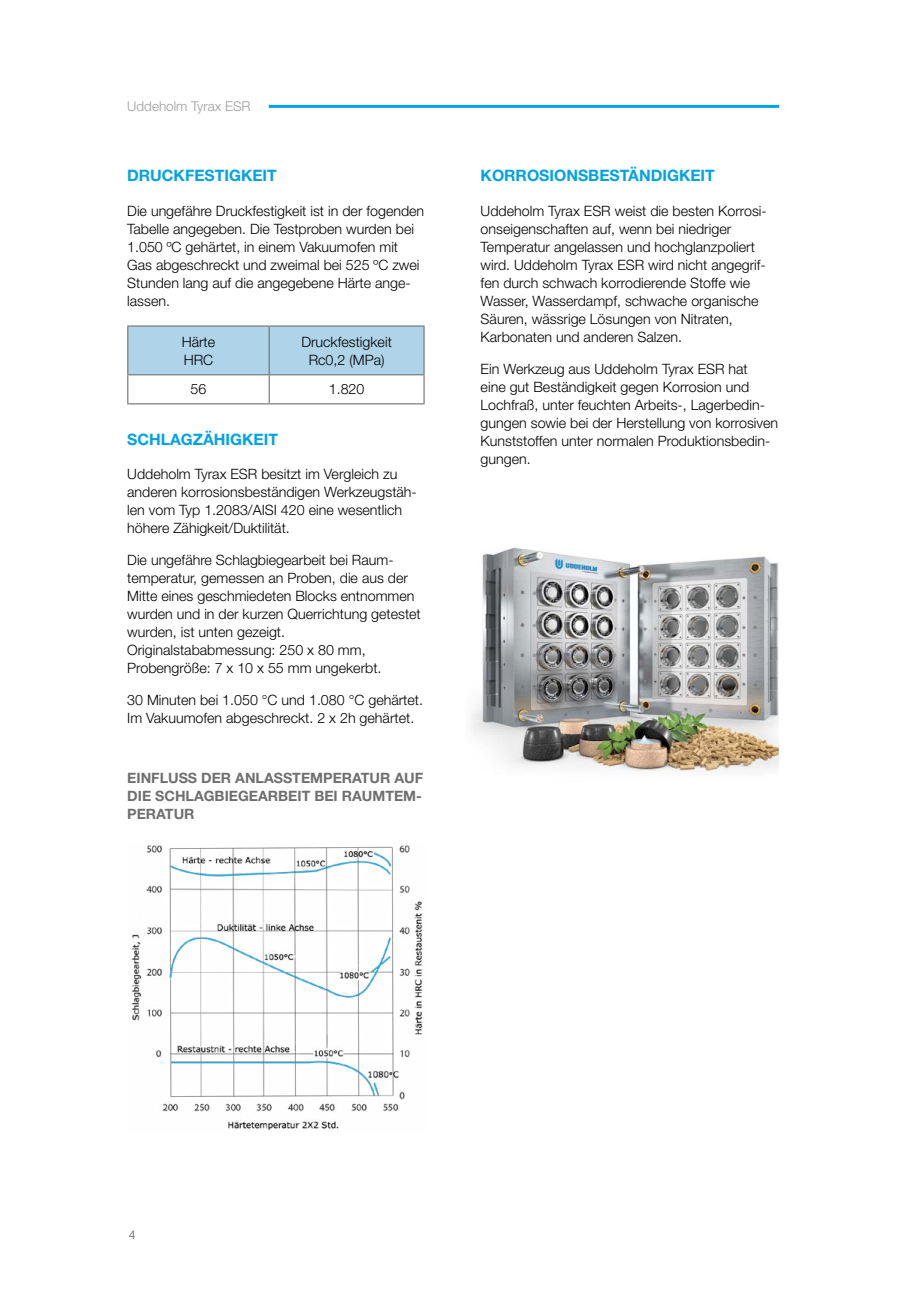
<style>
.page{position:relative;width:906px;height:1289px;background:#fff}
.page>*{position:absolute;margin:0;border:0;box-sizing:border-box;transform-origin:0 0}
.t1{font:700 15.75px "Helvetica Neue LT Pro";color:#00a3e2}
.t2{font:300 14.25px/18px "Helvetica Neue LT Pro";color:#000}
.t3{font:700 14.25px/18px "Helvetica Neue LT Pro";color:#706f6f;text-align:justify}
.t4{font:300 13.5px "Helvetica Neue LT Pro";color:#9d9d9c}
.t5{font:300 12px "Helvetica LT Std";color:#575756}
</style>
<div class="page">
<hr style="left:127px;top:325px;width:142px;height:1px;background:#706f6f">
<hr style="left:269px;top:325px;width:155px;height:1px;background:#706f6f">
<svg style="left:127px;top:326px;width:297px;height:77px"></svg>
<hr style="left:127px;top:403px;width:142px;height:1px;background:#706f6f">
<hr style="left:269px;top:403px;width:155px;height:1px;background:#706f6f">
<img style="left:470px;top:547px;width:308px;height:229px">
<img style="left:131px;top:845px;width:292px;height:286px">
<hr style="left:269px;top:105px;width:510px;height:3px;background:#00a3e2">
<p class="t4" style="left:127px;top:97px;width:125px">Uddeholm Tyrax ESR</p>
<p class="t1" style="left:127px;top:166px;width:151px">DRUCKFESTIGKEIT</p>
<p class="t2" style="left:127px;top:201px;width:298px">Die ungefähre Druckfestigkeit ist in der fogenden Tabelle angegeben. Die Testproben wurden bei 1.050 ºC gehärtet, in einem Vakuumofen mit Gas abgeschreckt und zweimal bei 525 ºC zwei Stunden lang auf die angegebene Härte ange&shy;lassen.</p>
<p class="t2" style="left:182px;top:332px;width:35px">Härte<br>HRC</p>
<p class="t2" style="left:301px;top:332px;width:92px;text-align:center">Druckfestigkeit<br>Rc0,2 (MPa)</p>
<p class="t2" style="left:191px;top:380px;width:17px">56</p>
<p class="t2" style="left:329px;top:380px;width:37px">1.820</p>
<p class="t1" style="left:127px;top:429px;width:152px">SCHLAGZÄHIGKEIT</p>
<p class="t2" style="left:127px;top:465px;width:291px">Uddeholm Tyrax ESR besitzt im Vergleich zu anderen korrosionsbeständigen Werkzeugstäh&shy;len vom Typ 1.2083/AISI 420 eine wesentlich höhere Zähigkeit/Duktilität.</p>
<p class="t2" style="left:127px;top:550px;width:295px">Die ungefähre Schlagbiegearbeit bei Raum&shy;temperatur, gemessen an Proben, die aus der Mitte eines geschmiedeten Blocks entnommen wurden und in der kurzen Querrichtung getestet wurden, ist unten gezeigt.<br>Originalstababmessung: 250 x 80 mm, Probengröße: 7 x 10 x 55 mm ungekerbt.</p>
<p class="t2" style="left:127px;top:690px;width:297px">30 Minuten bei 1.050 °C und 1.080 °C gehärtet.<br>Im Vakuumofen abgeschreckt. 2 x 2h gehärtet.</p>
<p class="t3" style="left:127px;top:768px;width:297px">EINFLUSS DER ANLASSTEMPERATUR AUF DIE SCHLAGBIEGEARBEIT BEI RAUMTEM-PERATUR</p>
<p class="t1" style="left:480px;top:166px;width:236px">KORROSIONSBESTÄNDIGKEIT</p>
<p class="t2" style="left:480px;top:201px;width:288px">Uddeholm Tyrax ESR weist die besten Korrosi&shy;onseigenschaften auf, wenn bei niedriger Temperatur angelassen und hochglanzpoliert wird. Uddeholm Tyrax ESR wird nicht angegrif&shy;fen durch schwach korrodierende Stoffe wie Wasser, Wasserdampf, schwache organische Säuren, wässrige Lösungen von Nitraten, Karbonaten und anderen Salzen.</p>
<p class="t2" style="left:480px;top:359px;width:299px">Ein Werkzeug aus Uddeholm Tyrax ESR hat<br>eine gut Beständigkeit gegen Korrosion und Lochfraß, unter feuchten Arbeits-, Lagerbedin&shy;gungen sowie bei der Herstellung von korrosiven Kunststoffen unter normalen Produktionsbedin&shy;gungen.</p>
<p class="t5" style="left:129px;top:1227px;width:8px">4</p>
</div>
